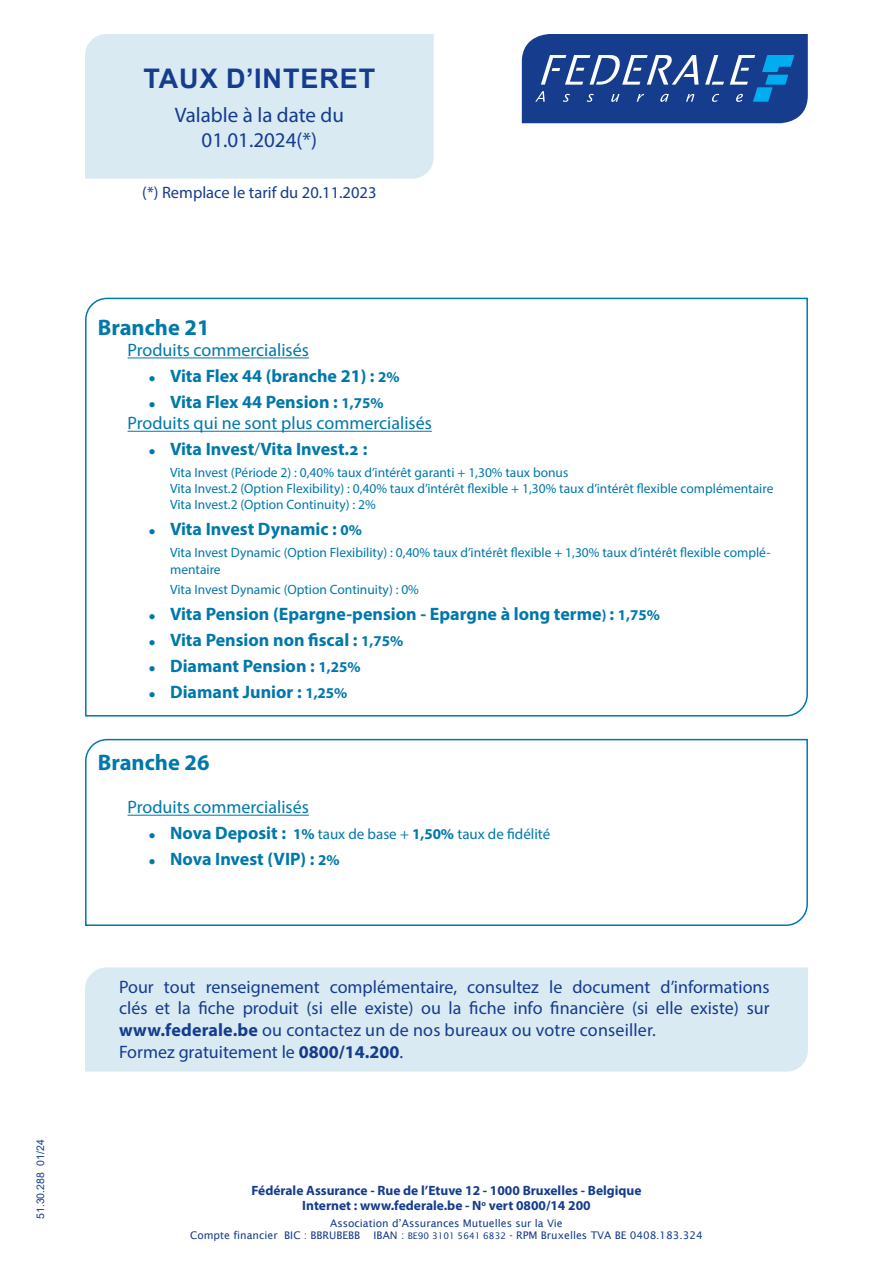
<style>
.page{position:relative;width:893px;height:1263px;background:#fff}
.page>*{position:absolute;margin:0;border:0;box-sizing:border-box;transform-origin:0 0}
.t1{font:700 27px "Arial";letter-spacing:.035em;color:#153c8d}
.t2{font:700 22.5px "Myriad Pro";color:#0078aa}
.t3{font:21px "Myriad Pro";color:#153c8d}
.t4{font:700 18px "Myriad Pro";color:#0078aa}
.t5{font:18px/21.6px "Myriad Pro";color:#153c8d}
.t6{font:18px "Myriad Pro";color:#0078aa}
.t7{font:16.5px "Myriad Pro";color:#153c8d}
.t8{font:15px "Myriad Pro";color:#0078aa}
.t9{font:13.5px/16.2px "Myriad Pro";color:#0078aa}
.t10{font:700 13.5px "Myriad Pro";color:#153c8d}
.t11{font:10.5px "Lucida Sans";color:#153c8d}
.t12{font:10.5px "Arial";color:#153c8d}
.s1{font-size:15px}
.s2{font-weight:400}
.s3{font-weight:700;font-size:18px}
.s4{font-weight:700}
.s5{font-family:"Lucida Sans Std";font-size:9px}
</style>
<div class="page">
<svg style="left:85px;top:738px;width:723px;height:188px"></svg>
<hr style="left:128px;top:815px;width:181px;height:1px;background:#0078aa">
<div style="left:85px;top:967px;width:723px;height:104px;background:#daeaf3"></div>
<div style="left:85px;top:34px;width:349px;height:145px;background:#daeaf3"></div>
<svg style="left:522px;top:34px;width:286px;height:89px;background:#29519a"></svg>
<svg style="left:85px;top:297px;width:723px;height:420px"></svg>
<hr style="left:128px;top:357px;width:181px;height:1px;background:#0078aa">
<hr style="left:128px;top:431px;width:304px;height:1px;background:#0078aa">
<p class="t12" style="left:33px;top:1219px;width:81px;rotate:-90deg">51.30.288 01/24</p>
<p class="t1" style="left:143px;top:59px;width:233px">TAUX D’INTERET</p>
<p class="t3" style="left:175px;top:102px;width:171px">Valable à la date du</p>
<p class="t3" style="left:202px;top:127px;width:117px">01.01.2024(*)</p>
<p class="t7" style="left:142px;top:182px;width:236px">(*) Remplace le tarif du 20.11.2023</p>
<p class="t2" style="left:98px;top:312px;width:113px">Branche 21</p>
<p class="t6" style="left:128px;top:339px;width:183px">Produits commercialisés</p>
<p class="t4" style="left:149px;top:364px;width:252px">● Vita Flex 44 (branche 21) : <span class="s1">2%</span></p>
<p class="t4" style="left:149px;top:390px;width:236px">● Vita Flex 44 Pension : <span class="s1">1,75%</span></p>
<p class="t6" style="left:128px;top:412px;width:306px">Produits qui ne sont plus commercialisés</p>
<p class="t4" style="left:149px;top:437px;width:220px">● Vita Invest<span class="s2">/</span>Vita Invest.2 :</p>
<p class="t9" style="left:170px;top:464px;width:400px">Vita Invest (Période 2) : 0,40% taux d’intérêt garanti + 1,30% taux bonus</p>
<p class="t9" style="left:170px;top:480px;width:605px">Vita Invest.2 (Option Flexibility) : 0,40% taux d’intérêt flexible + 1,30% taux d’intérêt flexible complémentaire</p>
<p class="t9" style="left:170px;top:496px;width:207px">Vita Invest.2 (Option Continuity) : 2%</p>
<p class="t4" style="left:149px;top:517px;width:215px">● Vita Invest Dynamic : <span class="s1">0%</span></p>
<p class="t9" style="left:170px;top:545px;width:602px">Vita Invest Dynamic (Option Flexibility) : 0,40% taux d’intérêt flexible + 1,30% taux d’intérêt flexible complé&shy;mentaire</p>
<p class="t9" style="left:170px;top:581px;width:250px">Vita Invest Dynamic (Option Continuity) : 0%</p>
<p class="t4" style="left:149px;top:602px;width:513px">● Vita Pension (Epargne-pension - Epargne à long terme<span class="s1">)</span> : <span class="s1">1,75%</span></p>
<p class="t4" style="left:149px;top:628px;width:256px">● Vita Pension non fiscal : <span class="s1">1,75%</span></p>
<p class="t4" style="left:149px;top:654px;width:213px">● Diamant Pension : <span class="s1">1,25%</span></p>
<p class="t4" style="left:149px;top:680px;width:200px">● Diamant Junior : <span class="s1">1,25%</span></p>
<p class="t2" style="left:98px;top:748px;width:113px">Branche 26</p>
<p class="t6" style="left:128px;top:796px;width:183px">Produits commercialisés</p>
<p class="t8" style="left:149px;top:825px;width:403px">● <span class="s3">Nova Deposit :</span> <span class="s4">1%</span> taux de base + <span class="s4">1,50%</span> taux de fidélité</p>
<p class="t4" style="left:149px;top:847px;width:192px">● Nova Invest (VIP) : <span class="s1">2%</span></p>
<p class="t5" style="left:119px;top:976px;width:652px">Pour tout renseignement complémentaire, consultez le document d’informations clés et la fiche produit (si elle existe) ou la fiche info financière (si elle existe) sur</p>
<p class="t5" style="left:119px;top:1019px;width:538px"><span class="s4">www.federale.be</span> ou contactez un de nos bureaux ou votre conseiller.</p>
<p class="t5" style="left:119px;top:1040px;width:285px">Formez gratuitement le <span class="s4">0800/14.200</span>.</p>
<p class="t10" style="left:251px;top:1182px;width:392px">Fédérale Assurance - Rue de l’Etuve 12 - 1000 Bruxelles - Belgique</p>
<p class="t10" style="left:302px;top:1197px;width:290px">Internet : www.federale.be - N<sup>o</sup> vert 0800/14 200</p>
<p class="t11" style="left:330px;top:1217px;width:234px">Association d’Assurances Mutuelles sur la Vie</p>
<p class="t11" style="left:190px;top:1229px;width:172px">Compte financier BIC : BBRUBEBB</p>
<p class="t11" style="left:374px;top:1229px;width:331px">IBAN : <span class="s5">BE90 3101 5641 6832</span> - RPM Bruxelles TVA BE 0408.183.324</p>
</div>
